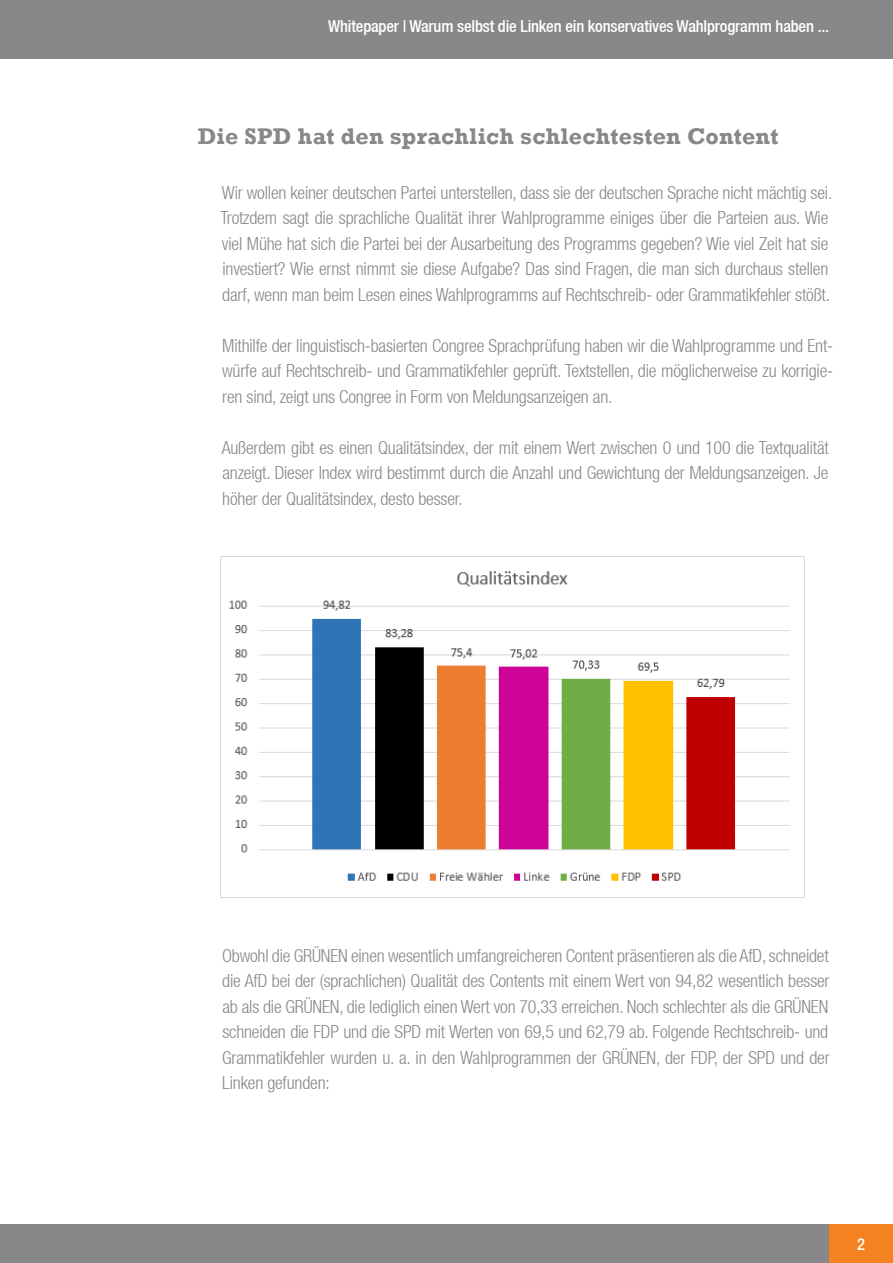
<style>
.page{position:relative;width:893px;height:1263px;background:#fff}
.page>*{position:absolute;margin:0;border:0;box-sizing:border-box;transform-origin:0 0}
.t1{font:700 23.25px "Rockwell";letter-spacing:.01em;color:#86888a}
.t2{font:300 condensed 18px/25.5px "Helvetica Neue LT";letter-spacing:-.01em;color:#86888a;text-align:justify}
.t3{font:500 condensed 16.5px "Helvetica Neue LT";letter-spacing:-.01em;color:#fff}
</style>
<div class="page">
<div style="left:0;top:1225px;width:893px;height:38px;background:#86888a"></div>
<div style="left:0;top:0;width:893px;height:58px;background:#86888a"></div>
<div style="left:829px;top:1225px;width:64px;height:38px;background:#f58220"></div>
<img style="left:220px;top:556px;width:585px;height:341px">
<p class="t3" style="left:328px;top:16px;width:503px">Whitepaper | Warum selbst die Linken ein konservatives Wahlprogramm haben ...</p>
<p class="t1" style="left:198px;top:122px;width:582px">Die SPD hat den sprachlich schlechtesten Content</p>
<p class="t2" style="left:220px;top:179px;width:613px;text-align:left">Wir wollen keiner deutschen Partei unterstellen, dass sie der deutschen Sprache nicht mächtig sei.<br>Trotzdem sagt die sprachliche Qualität ihrer Wahlprogramme einiges über die Parteien aus. Wie viel Mühe hat sich die Partei bei der Ausarbeitung des Programms gegeben? Wie viel Zeit hat sie investiert? Wie ernst nimmt sie diese Aufgabe? Das sind Fragen, die man sich durchaus stellen darf, wenn man beim Lesen eines Wahlprogramms auf Rechtschreib- oder Grammatikfehler stößt.</p>
<p class="t2" style="left:222px;top:332px;width:613px">Mithilfe der linguistisch-basierten Congree Sprachprüfung haben wir die Wahlprogramme und Ent&shy;würfe auf Rechtschreib- und Grammatikfehler geprüft. Textstellen, die möglicherweise zu korrigie&shy;ren sind, zeigt uns Congree in Form von Meldungsanzeigen an.</p>
<p class="t2" style="left:222px;top:434px;width:609px">Außerdem gibt es einen Qualitätsindex, der mit einem Wert zwischen 0 und 100 die Textqualität anzeigt. Dieser Index wird bestimmt durch die Anzahl und Gewichtung der Meldungsanzeigen. Je höher der Qualitätsindex, desto besser.</p>
<p class="t2" style="left:222px;top:943px;width:609px">Obwohl die GRÜNEN einen wesentlich umfangreicheren Content präsentieren als die AfD, schneidet die AfD bei der (sprachlichen) Qualität des Contents mit einem Wert von 94,82 wesentlich besser ab als die GRÜNEN, die lediglich einen Wert von 70,33 erreichen. Noch schlechter als die GRÜNEN schneiden die FDP und die SPD mit Werten von 69,5 und 62,79 ab. Folgende Rechtschreib- und Grammatikfehler wurden u. a. in den Wahlprogrammen der GRÜNEN, der FDP, der SPD und der Linken gefunden:</p>
<p class="t3" style="left:857px;top:1234px;width:9px">2</p>
</div>
